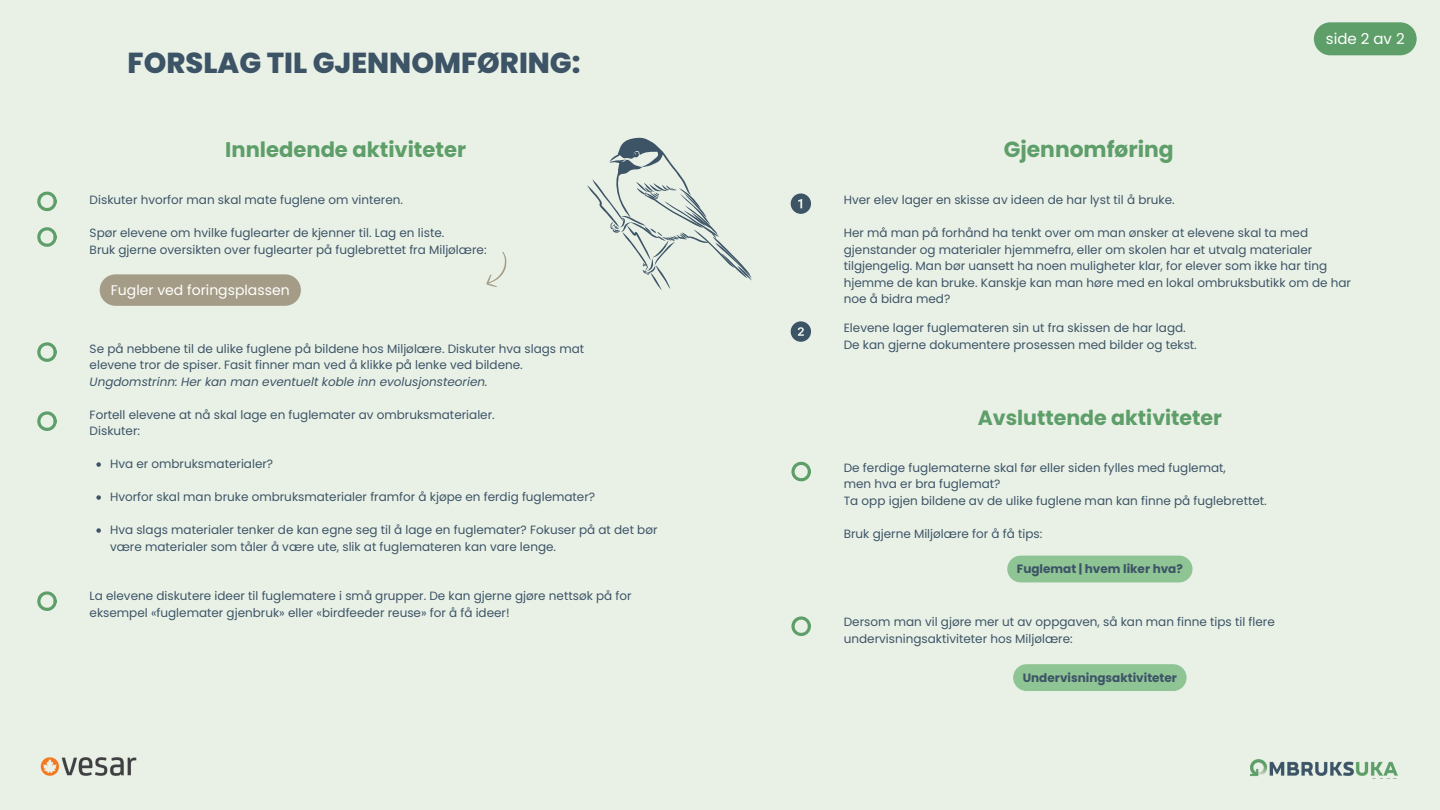
<style>
.page{position:relative;width:1440px;height:810px;background:#e9f1e7}
.page>*{position:absolute;margin:0;border:0;box-sizing:border-box;transform-origin:0 0}
.t1{font:800 28.9px "Poppins";color:#3d5466}
.t2{font:700 21.9px "Poppins";color:#5e9e69}
.t3{font:700 21.1px "Poppins";color:#5e9e69}
.t4{font:700 20.6px "Poppins";color:#5e9e69}
.t5{font:15px "Poppins";color:#fff}
.t6{font:14px "Poppins";color:#fff}
.t7{font:12px/16.5px "Poppins";color:#3d5466}
.t8{font:italic 12px "Poppins";color:#3d5466}
.t9{font:700 12px "Poppins";color:#3d5466}
</style>
<div class="page">
<img style="left:1250px;top:759px;width:147px;height:17px">
<img style="left:40px;top:757px;width:97px;height:19px">
<div style="left:1314px;top:22px;width:103px;height:33px;background:#5e9e69;border-radius:16px"></div>
<div style="left:1007px;top:556px;width:186px;height:26px;background:#8fc495"></div>
<svg style="left:486px;top:252px;width:21px;height:35px"></svg>
<svg style="left:791px;top:193px;width:20px;height:21px"></svg>
<svg style="left:791px;top:321px;width:20px;height:21px"></svg>
<svg style="left:96px;top:462px;width:5px;height:5px"></svg>
<svg style="left:96px;top:495px;width:5px;height:5px"></svg>
<svg style="left:96px;top:528px;width:5px;height:5px"></svg>
<svg style="left:37px;top:191px;width:20px;height:21px"></svg>
<svg style="left:37px;top:227px;width:20px;height:20px"></svg>
<svg style="left:37px;top:342px;width:20px;height:20px"></svg>
<svg style="left:37px;top:411px;width:20px;height:20px"></svg>
<svg style="left:791px;top:461px;width:20px;height:21px"></svg>
<svg style="left:791px;top:616px;width:20px;height:20px"></svg>
<svg style="left:1013px;top:664px;width:174px;height:27px;background:#92c598"></svg>
<div style="left:100px;top:274px;width:201px;height:32px;background:#a49c86;border-radius:16px"></div>
<svg style="left:37px;top:591px;width:20px;height:20px"></svg>
<svg style="left:587px;top:138px;width:165px;height:152px"></svg>
<p class="t1" style="left:128px;top:43px;width:454px">FORSLAG TIL GJENNOMFØRING:</p>
<p class="t3" style="left:225px;top:135px;width:242px">Innledende aktiviteter</p>
<p class="t7" style="left:90px;top:192px;width:315px">Diskuter hvorfor man skal mate fuglene om vinteren.</p>
<p class="t7" style="left:90px;top:225px;width:356px">Spør elevene om hvilke fuglearter de kjenner til. Lag en liste.</p>
<p class="t7" style="left:90px;top:241px;width:398px">Bruk gjerne oversikten over fuglearter på fuglebrettet fra Miljølære:</p>
<h2 class="t6" style="left:111px;top:280px;width:180px">Fugler ved foringsplassen</h2>
<p class="t7" style="left:90px;top:340px;width:496px">Se på nebbene til de ulike fuglene på bildene hos Miljølære. Diskuter hva slags mat</p>
<p class="t7" style="left:90px;top:357px;width:435px">elevene tror de spiser. Fasit finner man ved å klikke på lenke ved bildene.</p>
<p class="t8" style="left:90px;top:373px;width:400px">Ungdomstrinn: Her kan man eventuelt koble inn evolusjonsteorien.</p>
<p class="t7" style="left:90px;top:406px;width:407px">Fortell elevene at nå skal lage en fuglemater av ombruksmaterialer.</p>
<p class="t7" style="left:90px;top:423px;width:52px">Diskuter:</p>
<p class="t7" style="left:110px;top:456px;width:165px">Hva er ombruksmaterialer?</p>
<p class="t7" style="left:110px;top:489px;width:487px">Hvorfor skal man bruke ombruksmaterialer framfor å kjøpe en ferdig fuglemater?</p>
<p class="t7" style="left:110px;top:522px;width:549px">Hva slags materialer tenker de kan egne seg til å lage en fuglemater? Fokuser på at det bør være materialer som tåler å være ute, slik at fuglemateren kan vare lenge.</p>
<h3 class="t7" style="left:90px;top:588px;width:544px">La elevene diskutere ideer til fuglematere i små grupper. De kan gjerne gjøre nettsøk på for eksempel «fuglemater gjenbruk» eller «birdfeeder reuse» for å få ideer!</h3>
<h2 class="t2" style="left:1004px;top:134px;width:171px">Gjennomføring</h2>
<h2 class="t5" style="left:1326px;top:28px;width:80px">side 2 av 2</h2>
<p class="t7" style="left:844px;top:192px;width:332px">Hver elev lager en skisse av ideen de har lyst til å bruke.</p>
<p class="t7" style="left:844px;top:225px;width:509px">Her må man på forhånd ha tenkt over om man ønsker at elevene skal ta med gjenstander og materialer hjemmefra, eller om skolen har et utvalg materialer tilgjengelig. Man bør uansett ha noen muligheter klar, for elever som ikke har ting hjemme de kan bruke. Kanskje kan man høre med en lokal ombruksbutikk om de har noe å bidra med?</p>
<p class="t7" style="left:844px;top:320px;width:343px">Elevene lager fuglemateren sin ut fra skissen de har lagd.</p>
<p class="t7" style="left:844px;top:336px;width:355px">De kan gjerne dokumentere prosessen med bilder og tekst.</p>
<p class="t4" style="left:978px;top:404px;width:246px">Avsluttende aktiviteter</p>
<p class="t7" style="left:844px;top:459px;width:384px">De ferdige fuglematerne skal før eller siden fylles med fuglemat,</p>
<p class="t7" style="left:844px;top:476px;width:158px">men hva er bra fuglemat?</p>
<p class="t7" style="left:844px;top:492px;width:424px">Ta opp igjen bildene av de ulike fuglene man kan finne på fuglebrettet.</p>
<p class="t7" style="left:844px;top:525px;width:200px">Bruk gjerne Miljølære for å få tips:</p>
<p class="t9" style="left:1017px;top:561px;width:168px">Fuglemat | hvem liker hva?</p>
<p class="t7" style="left:844px;top:614px;width:432px">Dersom man vil gjøre mer ut av oppgaven, så kan man finne tips til flere undervisningsaktiviteter hos Miljølære:</p>
<p class="t9" style="left:1023px;top:669px;width:156px">Undervisningsaktiviteter</p>
</div>
